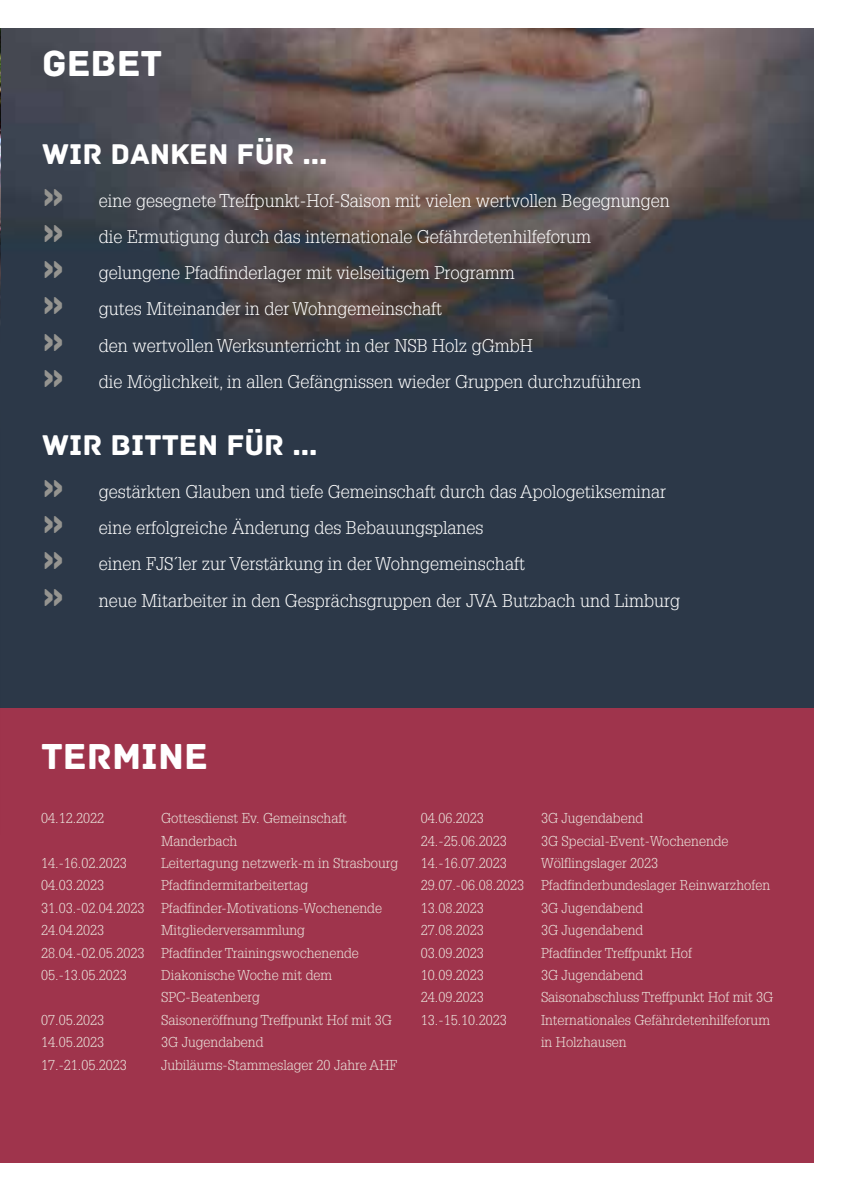
<style>
.page{position:relative;width:842px;height:1191px;background:#fff}
.page>*{position:absolute;margin:0;border:0;box-sizing:border-box;transform-origin:0 0}
.t1{font:45px "Archive";color:#959490}
.t2{font:38px "Archive";color:#fff}
.t3{font:30px "Archive";color:#fff}
.t4{font:300 18px "Glypha";color:#fff}
.t5{font:300 14px/22.4px "Glypha";color:#eae4dc}
</style>
<div class="page">
<img style="left:1px;top:29px;width:812px;height:679px">
<div style="left:0;top:708px;width:813px;height:454px;background:#9f344c"></div>
<svg style="left:0;top:375px;width:1px;height:333px"></svg>
<img style="left:0;top:28px;width:1px;height:347px">
<h2 class="t2" style="left:42px;top:41px;width:122px">GEBET</h2>
<h3 class="t3" style="left:42px;top:136px;width:289px">WIR DANKEN FÜR …</h3>
<h1 class="t1" style="left:42px;top:169px;width:23px">»</h1>
<p class="t4" style="left:99px;top:190px;width:572px">eine gesegnete Treffpunkt-Hof-Saison mit vielen wertvollen Begegnungen</p>
<h1 class="t1" style="left:42px;top:206px;width:23px">»</h1>
<p class="t4" style="left:99px;top:226px;width:494px">die Ermutigung durch das internationale Gefährdetenhilfeforum</p>
<h1 class="t1" style="left:42px;top:242px;width:23px">»</h1>
<p class="t4" style="left:99px;top:263px;width:417px">gelungene Pfadfinderlager mit vielseitigem Programm</p>
<h1 class="t1" style="left:42px;top:278px;width:23px">»</h1>
<p class="t4" style="left:99px;top:299px;width:345px">gutes Miteinander in der Wohngemeinschaft</p>
<h1 class="t1" style="left:42px;top:314px;width:23px">»</h1>
<p class="t4" style="left:99px;top:335px;width:435px">den wertvollen Werksunterricht in der NSB Holz gGmbH</p>
<h1 class="t1" style="left:42px;top:350px;width:23px">»</h1>
<p class="t4" style="left:99px;top:371px;width:544px">die Möglichkeit, in allen Gefängnissen wieder Gruppen durchzuführen</p>
<h3 class="t3" style="left:42px;top:427px;width:279px">WIR BITTEN FÜR …</h3>
<h1 class="t1" style="left:42px;top:460px;width:23px">»</h1>
<p class="t4" style="left:99px;top:481px;width:569px">gestärkten Glauben und tiefe Gemeinschaft durch das Apologetikseminar</p>
<h1 class="t1" style="left:42px;top:497px;width:23px">»</h1>
<p class="t4" style="left:99px;top:517px;width:386px">eine erfolgreiche Änderung des Bebauungsplanes</p>
<h1 class="t1" style="left:42px;top:533px;width:23px">»</h1>
<p class="t4" style="left:99px;top:554px;width:428px">einen FJS´ler zur Verstärkung in der Wohngemeinschaft</p>
<h1 class="t1" style="left:42px;top:569px;width:23px">»</h1>
<p class="t4" style="left:99px;top:590px;width:583px">neue Mitarbeiter in den Gesprächsgruppen der JVA Butzbach und Limburg</p>
<h2 class="t2" style="left:41px;top:733px;width:168px">TERMINE</h2>
<p class="t5" style="left:41px;top:807px;width:65px">04.12.2022</p>
<p class="t5" style="left:161px;top:807px;width:187px">Gottesdienst Ev. Gemeinschaft<br>Manderbach</p>
<p class="t5" style="left:41px;top:852px;width:87px">14.-16.02.2023</p>
<p class="t5" style="left:161px;top:852px;width:239px">Leitertagung netzwerk-m in Strasbourg</p>
<p class="t5" style="left:41px;top:874px;width:65px">04.03.2023</p>
<p class="t5" style="left:41px;top:874px;width:342px;text-indent:120px">Pfadfindermitarbeitertag<br>31.03.-02.04.2023 Pfadfinder-Motivations-Wochenende<br>24.04.2023</p>
<p class="t5" style="left:41px;top:919px;width:319px;text-indent:120px">Mitgliederversammlung<br>28.04.-02.05.2023 Pfadfinder Trainingswochenende<br>05.-13.05.2023</p>
<p class="t5" style="left:161px;top:964px;width:172px">Diakonische Woche mit dem<br>SPC-Beatenberg</p>
<p class="t5" style="left:41px;top:1009px;width:65px">07.05.2023</p>
<p class="t5" style="left:161px;top:1009px;width:232px">Saisoneröffnung Treffpunkt Hof mit 3G</p>
<p class="t5" style="left:41px;top:1031px;width:65px">14.05.2023</p>
<p class="t5" style="left:161px;top:1031px;width:104px">3G Jugendabend</p>
<p class="t5" style="left:41px;top:1053px;width:87px">17.-21.05.2023</p>
<p class="t5" style="left:161px;top:1053px;width:238px">Jubiläums-Stammeslager 20 Jahre AHF</p>
<p class="t5" style="left:421px;top:807px;width:64px">04.06.2023</p>
<p class="t5" style="left:541px;top:807px;width:104px">3G Jugendabend</p>
<p class="t5" style="left:421px;top:829px;width:87px">24.-25.06.2023</p>
<p class="t5" style="left:541px;top:829px;width:189px">3G Special-Event-Wochenende</p>
<p class="t5" style="left:421px;top:852px;width:87px">14.-16.07.2023</p>
<p class="t5" style="left:421px;top:852px;width:351px;text-indent:120px">Wölflingslager 2023<br>29.07.-06.08.2023 Pfadfinderbundeslager Reinwarzhofen<br>13.08.2023</p>
<p class="t5" style="left:541px;top:897px;width:104px">3G Jugendabend</p>
<p class="t5" style="left:421px;top:919px;width:64px">27.08.2023</p>
<p class="t5" style="left:541px;top:919px;width:104px">3G Jugendabend</p>
<p class="t5" style="left:421px;top:941px;width:64px">03.09.2023</p>
<p class="t5" style="left:541px;top:941px;width:152px">Pfadfinder Treffpunkt Hof</p>
<p class="t5" style="left:421px;top:964px;width:64px">10.09.2023</p>
<p class="t5" style="left:541px;top:964px;width:104px">3G Jugendabend</p>
<p class="t5" style="left:421px;top:986px;width:64px">24.09.2023</p>
<p class="t5" style="left:541px;top:986px;width:234px">Saisonabschluss Treffpunkt Hof mit 3G</p>
<p class="t5" style="left:421px;top:1009px;width:87px">13.-15.10.2023</p>
<p class="t5" style="left:541px;top:1009px;width:231px">Internationales Gefährdetenhilfeforum in Holzhausen</p>
</div>
